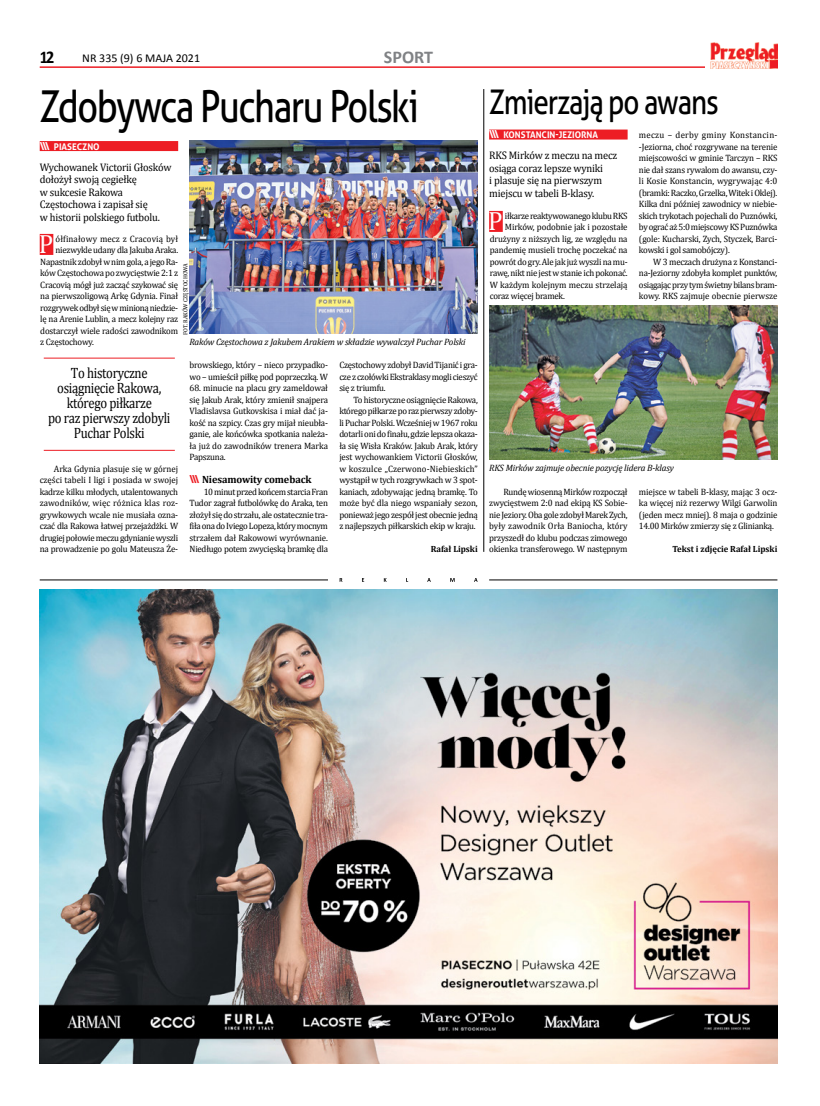
<style>
.page{position:relative;width:820px;height:1106px;background:#fff}
.page>*{position:absolute;margin:0;border:0;box-sizing:border-box;transform-origin:0 0}
.t1{font:44px "Aller";letter-spacing:-.04em;color:#000;scale:.82 1}
.t2{font:34px "Aller";letter-spacing:-.04em;color:#000;scale:.82 1}
.t3{font:26.5px "Cambria";color:#fff;scale:.96 1}
.t4{font:700 18px "Calibri";color:#808285}
.t5{font:700 18px "Calibri";color:#000;scale:.9 1}
.t6{font:15px/15px "Cambria";letter-spacing:-.025em;color:#000;text-align:center;scale:.85 1}
.t7{font:12px "Calibri";color:#000}
.t8{font:11px/12.5px "Cambria";letter-spacing:-.015em;color:#000;scale:.95 1}
.t9{font:700 10.5px "Cambria";letter-spacing:-.01em;color:#000}
.t10{font:9.2px/11.5px "Cambria";letter-spacing:-.025em;color:#000;text-align:justify;scale:.96 1}
.t11{font:italic 9.2px "Cambria";letter-spacing:-.015em;color:#000}
.t12{font:700 9.2px "Aller";color:#fff;scale:.96 1}
.t13{font:9.2px "Cambria";color:#000;scale:.96 1}
.t14{font:9.2px "Cambria";letter-spacing:.015em;color:#000;scale:.96 1}
.t15{font:700 9px "Cambria";color:#000;scale:.96 1}
.t16{font:6px "Cambria";letter-spacing:-.005em;color:#000;scale:.96 1}
.s1{font-size:11px}
.s2{font-family:"Aller";font-size:11px;color:#ed1d24}
</style>
<div class="page">
<hr style="left:40px;top:66px;width:737px;height:2px;background:#ed1d24">
<div style="left:705px;top:42px;width:72px;height:26px;background:#fff"></div>
<img style="left:710px;top:42px;width:67px;height:26px">
<img style="left:40px;top:590px;width:736px;height:473px">
<div style="left:40px;top:141px;width:138px;height:10px;background:#ed1d24"></div>
<div style="left:40px;top:234px;width:13px;height:21px;background:#ed1d24"></div>
<div style="left:489px;top:129px;width:138px;height:10px;background:#ed1d24"></div>
<div style="left:489px;top:211px;width:13px;height:21px;background:#ed1d24"></div>
<img style="left:189px;top:141px;width:288px;height:193px">
<img style="left:489px;top:305px;width:288px;height:154px">
<hr style="left:44px;top:357px;width:131px;height:1px;background:#ed1d24">
<hr style="left:44px;top:450px;width:131px;height:1px;background:#ed1d24">
<svg style="left:339px;top:578px;width:138px;height:4px"></svg>
<hr style="left:40px;top:579px;width:288px;height:1px;background:#000">
<hr style="left:489px;top:579px;width:288px;height:1px;background:#000">
<hr style="left:483px;top:89px;width:1px;height:463px;background:#000">
<h3 class="t5" style="left:40px;top:45px;width:16px">11</h3>
<h3 class="t7" style="left:82px;top:51px;width:119px">NR 335 (9) 6 MAJA 2021</h3>
<h3 class="t4" style="left:384px;top:45px;width:51px">SPORT</h3>
<h1 class="t1" style="left:40px;top:79px;width:463px">Zdobywca Pucharu Polski</h1>
<h2 class="t2" style="left:489px;top:82px;width:281px">Zmierzają po awans</h2>
<p class="t12" style="left:489px;top:129px;width:115px"><span class="s1">\\\</span> KONSTANCIN-JEZIORNA</p>
<p class="t8" style="left:489px;top:149px;width:136px">RKS Mirków z meczu na mecz osiąga coraz lepsze wyniki<br>i plasuje się na pierwszym miejscu w tabeli B-klasy.</p>
<h3 class="t3" style="left:488px;top:205px;width:17px">P</h3>
<p class="t10" style="left:504px;top:210px;width:129px">iłkarze reaktywowanego klubu RKS</p>
<p class="t10" style="left:638px;top:129px;width:146px">meczu – derby gminy Konstancin--Jeziorna, choć rozgrywane na terenie miejscowości w gminie Tarczyn – RKS nie dał szans rywalom do awansu, czy&shy;li Kosie Konstancin, wygrywając 4:0 (bramki: Raczko, Grzelka, Witek i Oklej).<br>Kilka dni później zawodnicy w niebie&shy;skich trykotach pojechali do Puznówki, by ograć aż 5:0 miejscowy KS Puznówka (gole: Kucharski, Zych, Styczek, Barci&shy;kowski i gol samobójczy).</p>
<p class="t10" style="left:638px;top:256px;width:146px;text-indent:14px">W 3 meczach drużyna z Konstanci&shy;na-Jeziorny zdobyła komplet punktów, osiągając przy tym świetny bilans bram&shy;kowy. RKS zajmuje obecnie pierwsze</p>
<p class="t12" style="left:40px;top:141px;width:64px"><span class="s1">\\\</span> PIASECZNO</p>
<p class="t8" style="left:40px;top:160px;width:140px">Wychowanek Victorii Głosków dołożył swoją cegiełkę<br>w sukcesie Rakowa<br>Częstochowa i zapisał się<br>w historii polskiego futbolu.</p>
<h3 class="t3" style="left:39px;top:228px;width:17px">P</h3>
<p class="t14" style="left:55px;top:233px;width:129px">ółfinałowy mecz z Cracovią był</p>
<p class="t10" style="left:504px;top:221px;width:129px">Mirków, podobnie jak i pozostałe</p>
<p class="t10" style="left:489px;top:233px;width:145px">drużyny z niższych lig, ze względu na</p>
<p class="t10" style="left:489px;top:244px;width:145px">pandemię musieli trochę poczekać na</p>
<p class="t10" style="left:489px;top:256px;width:145px">powrót do gry. Ale jak już wyszli na mu-</p>
<p class="t10" style="left:489px;top:267px;width:145px">rawę, nikt nie jest w stanie ich pokonać.</p>
<p class="t13" style="left:489px;top:279px;width:145px">W każdym kolejnym meczu strzelają</p>
<p class="t10" style="left:489px;top:290px;width:80px">coraz więcej bramek.</p>
<p class="t10" style="left:55px;top:244px;width:129px">niezwykle udany dla Jakuba Araka.</p>
<p class="t10" style="left:40px;top:256px;width:145px">Napastnik zdobył w nim gola, a jego Ra-</p>
<p class="t10" style="left:40px;top:267px;width:145px">ków Częstochowa po zwycięstwie 2:1 z</p>
<p class="t10" style="left:40px;top:279px;width:145px">Cracovią mógł już zacząć szykować się</p>
<p class="t10" style="left:40px;top:290px;width:145px">na pierwszoligową Arkę Gdynia. Finał</p>
<p class="t10" style="left:40px;top:302px;width:145px">rozgrywek odbył się w minioną niedzie-</p>
<p class="t10" style="left:40px;top:313px;width:145px">lę na Arenie Lublin, a mecz kolejny raz</p>
<p class="t10" style="left:40px;top:325px;width:145px">dostarczył wiele radości zawodnikom</p>
<p class="t10" style="left:40px;top:336px;width:57px">z Częstochowy.</p>
<p class="t16" style="left:182px;top:335px;width:76px;rotate:-90deg">FOT. RAKÓW CZĘSTOCHOWA</p>
<p class="t11" style="left:189px;top:335px;width:277px">Raków Częstochowa z Jakubem Arakiem w składzie wywalczył Puchar Polski</p>
<h3 class="t6" style="left:48px;top:366px;width:145px">To historyczne osiągnięcie Rakowa, którego piłkarze<br>po raz pierwszy zdobyli<br>Puchar Polski</h3>
<p class="t10" style="left:40px;top:463px;width:146px;text-indent:14px">Arka Gdynia plasuje się w górnej części tabeli I ligi i posiada w swojej kadrze kilku młodych, utalentowanych zawodników, więc różnica klas roz&shy;grywkowych wcale nie musiała ozna&shy;czać dla Rakowa łatwej przejażdżki. W drugiej połowie meczu gdynianie wyszli na prowadzenie po golu Mateusza Że-</p>
<p class="t10" style="left:189px;top:359px;width:146px">browskiego, który – nieco przypadko&shy;wo – umieścił piłkę pod poprzeczką. W</p>
<p class="t10" style="left:189px;top:382px;width:146px">68. minucie na placu gry zameldował się Jakub Arak, który zmienił snajpera Vladislavsa Gutkovskisa i miał dać ja&shy;kość na szpicy. Czas gry mijał nieubła&shy;ganie, ale końcówka spotkania należa&shy;ła już do zawodników trenera Marka Papszuna.</p>
<p class="t9" style="left:189px;top:472px;width:123px"><span class="s2">\\\</span> Niesamowity comeback</p>
<p class="t10" style="left:189px;top:486px;width:146px;text-indent:14px">10 minut przed końcem starcia Fran Tudor zagrał futbolówkę do Araka, ten złożył się do strzału, ale ostatecznie tra&shy;fiła ona do Iviego Lopeza, który mocnym strzałem dał Rakowowi wyrównanie.<br>Niedługo potem zwycięską bramkę dla</p>
<p class="t10" style="left:339px;top:359px;width:146px">Częstochowy zdobył David Tijanić i gra&shy;cze z czołówki Ekstraklasy mogli cieszyć się z triumfu.</p>
<p class="t10" style="left:339px;top:394px;width:146px;text-indent:14px">To historyczne osiągnięcie Rakowa, którego piłkarze po raz pierwszy zdoby&shy;li Puchar Polski. Wcześniej w 1967 roku dotarli oni do finału, gdzie lepsza okaza&shy;ła się Wisła Kraków. Jakub Arak, który jest wychowankiem Victorii Głosków, w koszulce „Czerwono-Niebieskich” wystąpił w tych rozgrywkach w 3 spot&shy;kaniach, zdobywając jedną bramkę. To może być dla niego wspaniały sezon, ponieważ jego zespół jest obecnie jedną z najlepszych piłkarskich ekip w kraju.</p>
<p class="t15" style="left:430px;top:543px;width:51px">Rafał Lipski</p>
<p class="t11" style="left:489px;top:462px;width:186px">RKS Mirków zajmuje obecnie pozycję lidera B-klasy</p>
<p class="t10" style="left:489px;top:486px;width:146px;text-indent:14px">Rundę wiosenną Mirków rozpoczął zwycięstwem 2:0 nad ekipą KS Sobie&shy;nie Jeziory. Oba gole zdobył Marek Zych, były zawodnik Orła Baniocha, który przyszedł do klubu podczas zimowego okienka transferowego. W następnym</p>
<p class="t10" style="left:638px;top:486px;width:146px">miejsce w tabeli B-klasy, mając 3 ocz&shy;ka więcej niż rezerwy Wilgi Garwolin (jeden mecz mniej). 8 maja o godzinie 14.00 Mirków zmierzy się z Glinianką.</p>
<p class="t15" style="left:672px;top:543px;width:111px">Tekst i zdjęcie Rafał Lipski</p>
</div>
